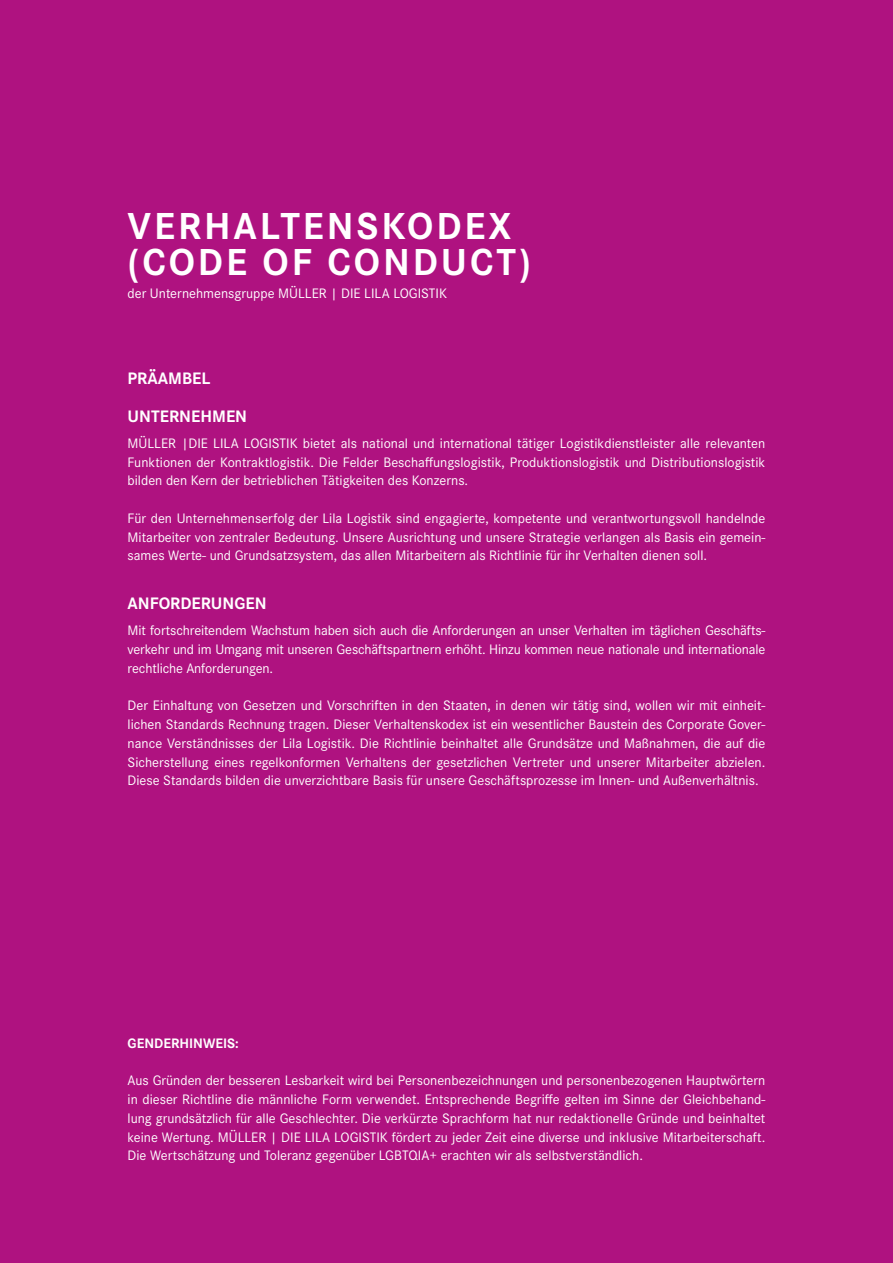
<style>
.page{position:relative;width:893px;height:1263px;background:#af1280}
.page>*{position:absolute;margin:0;border:0;box-sizing:border-box;transform-origin:0 0}
.t1{font:700 39px/36px "Corporate S";letter-spacing:.075em;color:#fff}
.t2{font:700 17.25px/37.5px "Corporate S";color:#fff}
.t3{font:14.25px/18.8px "Corporate S";color:#fff;text-align:justify}
.t4{font:700 14.25px "Corporate S";color:#fff}
</style>
<div class="page">
<h1 class="t1" style="left:128px;top:207px;width:405px">VERHALTENSKODEX (CODE OF CONDUCT)</h1>
<p class="t3" style="left:128px;top:283px;width:321px">der Unternehmensgruppe MÜLLER | DIE LILA LOGISTIK</p>
<p class="t2" style="left:128px;top:359px;width:121px">PRÄAMBEL<br>UNTERNEHMEN</p>
<p class="t3" style="left:128px;top:433px;width:639px">MÜLLER |DIE LILA LOGISTIK bietet als national und international tätiger Logistikdienstleister alle relevanten Funktionen der Kontraktlogistik. Die Felder Beschaffungslogistik, Produktionslogistik und Distributionslogistik bilden den Kern der betrieblichen Tätigkeiten des Konzerns.</p>
<p class="t3" style="left:128px;top:508px;width:639px">Für den Unternehmenserfolg der Lila Logistik sind engagierte, kompetente und verantwortungsvoll handelnde Mitarbeiter von zentraler Bedeutung. Unsere Ausrichtung und unsere Strategie verlangen als Basis ein gemein&shy;sames Werte- und Grundsatzsystem, das allen Mitarbeitern als Richtlinie für ihr Verhalten dienen soll.</p>
<p class="t2" style="left:128px;top:584px;width:141px">ANFORDERUNGEN</p>
<p class="t3" style="left:128px;top:621px;width:639px">Mit fortschreitendem Wachstum haben sich auch die Anforderungen an unser Verhalten im täglichen Geschäfts&shy;verkehr und im Umgang mit unseren Geschäftspartnern erhöht. Hinzu kommen neue nationale und internationale rechtliche Anforderungen.</p>
<p class="t3" style="left:128px;top:696px;width:639px">Der Einhaltung von Gesetzen und Vorschriften in den Staaten, in denen wir tätig sind, wollen wir mit einheit&shy;lichen Standards Rechnung tragen. Dieser Verhaltenskodex ist ein wesentlicher Baustein des Corporate Gover&shy;nance Verständnisses der Lila Logistik. Die Richtlinie beinhaltet alle Grundsätze und Maßnahmen, die auf die Sicherstellung eines regelkonformen Verhaltens der gesetzlichen Vertreter und unserer Mitarbeiter abzielen.<br>Diese Standards bilden die unverzichtbare Basis für unsere Geschäftsprozesse im Innen- und Außenverhältnis.</p>
<p class="t4" style="left:128px;top:1033px;width:113px">GENDERHINWEIS:</p>
<p class="t3" style="left:128px;top:1071px;width:639px">Aus Gründen der besseren Lesbarkeit wird bei Personenbezeichnungen und personenbezogenen Hauptwörtern in dieser Richtline die männliche Form verwendet. Entsprechende Begriffe gelten im Sinne der Gleichbehand&shy;lung grundsätzlich für alle Geschlechter. Die verkürzte Sprachform hat nur redaktionelle Gründe und beinhaltet keine Wertung. MÜLLER | DIE LILA LOGISTIK fördert zu jeder Zeit eine diverse und inklusive Mitarbeiterschaft.<br>Die Wertschätzung und Toleranz gegenüber LGBTQIA+ erachten wir als selbstverständlich.</p>
</div>
